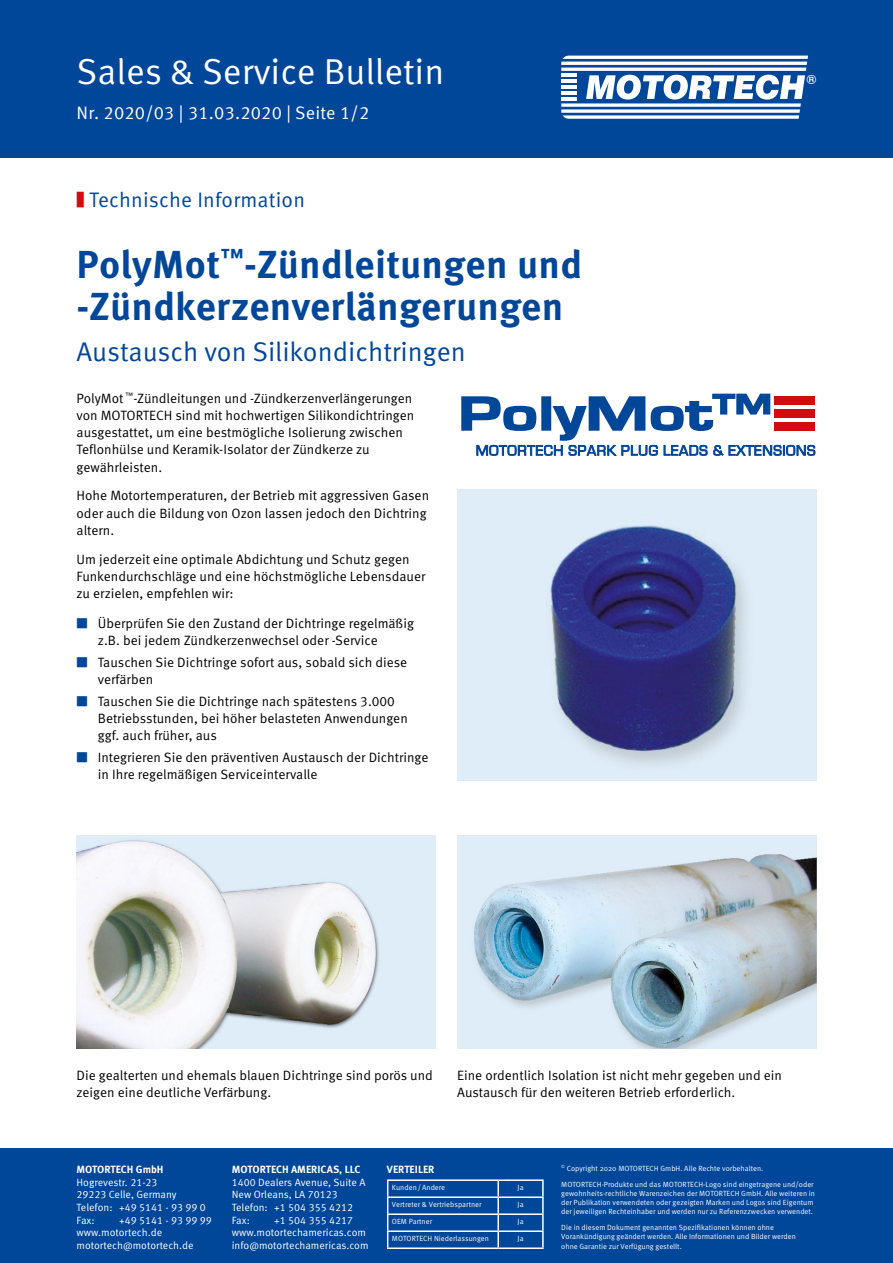
<style>
.page{position:relative;width:893px;height:1263px;background:#fff}
.page>*{position:absolute;margin:0;border:0;box-sizing:border-box;transform-origin:0 0}
.t1{font:700 48.45px "Eurostile";letter-spacing:.005em;color:#004699;scale:1.45 1}
.t2{font:700 39px/42px "Meta Pro";letter-spacing:.01em;color:#004699}
.t3{font:36px "Meta Pro Norm";color:#fff}
.t4{font:27px "Meta Pro Norm";color:#004699}
.t5{font:21px "Meta Pro Norm";letter-spacing:.01em;color:#004699}
.t6{font:18px "Meta Pro Norm";letter-spacing:.01em;color:#fff}
.t7{font:14.85px "Eurostile";letter-spacing:.05em;color:#004699}
.t8{font:13.5px/17.2px "Meta Pro Norm";color:#000}
.t9{font:700 13.5px "Eurostile";color:#fff}
.t10{font:10.5px/12.6px "Meta Pro Norm";color:#fff}
.t11{font:700 10.5px "Meta Pro";color:#fff}
.t12{font:7.5px/9.3px "Meta Pro Norm";color:#fff}
.s1{color:#d40a11}
.s2{color:#004699}
</style>
<div class="page">
<div style="left:0;top:0;width:893px;height:157px;background:#004699"></div>
<svg style="left:561px;top:56px;width:247px;height:63px"></svg>
<div style="left:0;top:1148px;width:893px;height:115px;background:#004699"></div>
<hr style="left:387px;top:1196px;width:111px;height:2px;background:#fff">
<hr style="left:498px;top:1196px;width:46px;height:2px;background:#fff">
<hr style="left:387px;top:1213px;width:111px;height:2px;background:#fff">
<hr style="left:498px;top:1213px;width:46px;height:2px;background:#fff">
<hr style="left:387px;top:1230px;width:111px;height:2px;background:#fff">
<svg style="left:387px;top:1181px;width:1px;height:66px"></svg>
<hr style="left:498px;top:1230px;width:46px;height:2px;background:#fff">
<svg style="left:497px;top:1181px;width:2px;height:66px"></svg>
<svg style="left:542px;top:1181px;width:2px;height:66px"></svg>
<hr style="left:387px;top:1247px;width:111px;height:2px;background:#fff">
<hr style="left:498px;top:1247px;width:46px;height:2px;background:#fff">
<hr style="left:387px;top:1179px;width:111px;height:2px;background:#fff">
<hr style="left:498px;top:1179px;width:46px;height:2px;background:#fff">
<img style="left:77px;top:836px;width:359px;height:212px">
<img style="left:457px;top:836px;width:359px;height:212px">
<div style="left:774px;top:396px;width:41px;height:9px;background:#d40a11"></div>
<div style="left:774px;top:409px;width:41px;height:9px;background:#d40a11"></div>
<div style="left:774px;top:422px;width:41px;height:9px;background:#d40a11"></div>
<svg style="left:564px;top:428px;width:5px;height:6px"></svg>
<img style="left:457px;top:489px;width:359px;height:291px">
<h3 class="t3" style="left:77px;top:45px;width:369px">Sales &amp; Service Bulletin</h3>
<h3 class="t6" style="left:77px;top:99px;width:294px">Nr. 2020/03 | 31.03.2020 | Seite 1/2</h3>
<h3 class="t5" style="left:77px;top:184px;width:230px"><span class="s1">■</span> Technische Information</h3>
<h2 class="t2" style="left:77px;top:241px;width:507px">PolyMot<sup>™</sup>-Zündleitungen und -Zündkerzenverlängerungen</h2>
<h3 class="t4" style="left:77px;top:331px;width:391px">Austausch von Silikondichtringen</h3>
<p class="t9" style="left:806px;top:73px;width:12px">®</p>
<p class="t8" style="left:77px;top:388px;width:339px">PolyMot <sup>™</sup>-Zündleitungen und -Zündkerzenverlängerungen von MOTORTECH sind mit hochwertigen Silikondichtringen ausgestattet, um eine bestmögliche Isolierung zwischen Teflonhülse und Keramik-Isolator der Zündkerze zu gewährleisten.</p>
<p class="t8" style="left:77px;top:486px;width:354px">Hohe Motortemperaturen, der Betrieb mit aggressiven Gasen oder auch die Bildung von Ozon lassen jedoch den Dichtring altern.</p>
<p class="t8" style="left:77px;top:549px;width:350px">Um jederzeit eine optimale Abdichtung und Schutz gegen<br>Funkendurchschläge und eine höchstmögliche Lebensdauer zu erzielen, empfehlen wir:</p>
<p class="t8" style="left:98px;top:614px;width:318px;text-indent:-21px"><span class="s2">■</span> Überprüfen Sie den Zustand der Dichtringe regelmäßig z.B. bei jedem Zündkerzenwechsel oder -Service</p>
<p class="t8" style="left:98px;top:653px;width:311px;text-indent:-21px"><span class="s2">■</span> Tauschen Sie Dichtringe sofort aus, sobald sich diese verfärben</p>
<p class="t8" style="left:98px;top:691px;width:312px;text-indent:-21px"><span class="s2">■</span> Tauschen Sie die Dichtringe nach spätestens 3.000<br>Betriebsstunden, bei höher belasteten Anwendungen ggf. auch früher, aus</p>
<p class="t8" style="left:98px;top:747px;width:332px;text-indent:-21px"><span class="s2">■</span> Integrieren Sie den präventiven Austausch der Dichtringe in Ihre regelmäßigen Serviceintervalle</p>
<h1 class="t1" style="left:458px;top:387px;width:218px">PolyMot<sup>TM</sup></h1>
<p class="t7" style="left:476px;top:442px;width:341px">MOTORTECH SPARK PLUG LEADS &amp; EXTENSIONS</p>
<p class="t8" style="left:77px;top:1065px;width:358px">Die gealterten und ehemals blauen Dichtringe sind porös und zeigen eine deutliche Verfärbung.</p>
<p class="t8" style="left:457px;top:1065px;width:326px">Eine ordentlich Isolation ist nicht mehr gegeben und ein<br>Austausch für den weiteren Betrieb erforderlich.</p>
<p class="t11" style="left:77px;top:1161px;width:89px">MOTORTECH GmbH</p>
<p class="t10" style="left:77px;top:1175px;width:131px">Hogrevestr. 21-23<br>29223 Celle, Germany<br>Telefon: +49 5141 - 93 99 0<br>Fax:</p>
<p class="t10" style="left:77px;top:1213px;width:137px;text-indent:43px">+49 5141 - 93 99 99 www.motortech.de motortech@motortech.de</p>
<p class="t11" style="left:232px;top:1161px;width:130px">MOTORTECH AMERICAS, LLC</p>
<p class="t10" style="left:232px;top:1175px;width:135px">1400 Dealers Avenue, Suite A<br>New Orleans, LA 70123<br>Telefon: +1 504 355 4212<br>Fax:</p>
<p class="t10" style="left:232px;top:1213px;width:138px;text-indent:43px">+1 504 355 4217 www.motortechamericas.com info@motortechamericas.com</p>
<p class="t11" style="left:387px;top:1161px;width:49px">VERTEILER</p>
<p class="t12" style="left:392px;top:1182px;width:55px">Kunden/Andere</p>
<p class="t12" style="left:518px;top:1182px;width:8px">Ja</p>
<p class="t12" style="left:392px;top:1199px;width:91px">Vertreter &amp; Vertriebspartner</p>
<p class="t12" style="left:518px;top:1199px;width:8px">Ja</p>
<p class="t12" style="left:392px;top:1216px;width:42px">OEM Partner</p>
<p class="t12" style="left:518px;top:1216px;width:8px">Ja</p>
<p class="t12" style="left:392px;top:1233px;width:99px">MOTORTECH Niederlassungen</p>
<p class="t12" style="left:518px;top:1233px;width:8px">Ja</p>
<p class="t12" style="left:561px;top:1160px;width:254px;line-height:15.8px"><sup>©</sup> Copyright 2020 MOTORTECH GmbH. Alle Rechte vorbehalten.<br>MOTORTECH-Produkte und das MOTORTECH-Logo sind eingetragene und/oder</p>
<p class="t12" style="left:561px;top:1188px;width:255px">gewohnheits-rechtliche Warenzeichen der MOTORTECH GmbH. Alle weiteren in der Publikation verwendeten oder gezeigten Marken und Logos sind Eigentum der jeweiligen Rechteinhaber und werden nur zu Referenzzwecken verwendet.</p>
<p class="t12" style="left:561px;top:1222px;width:236px">Die in diesem Dokument genannten Spezifikationen können ohne<br>Vorankündigung geändert werden. Alle Informationen und Bilder werden ohne Garantie zur Verfügung gestellt.</p>
</div>
